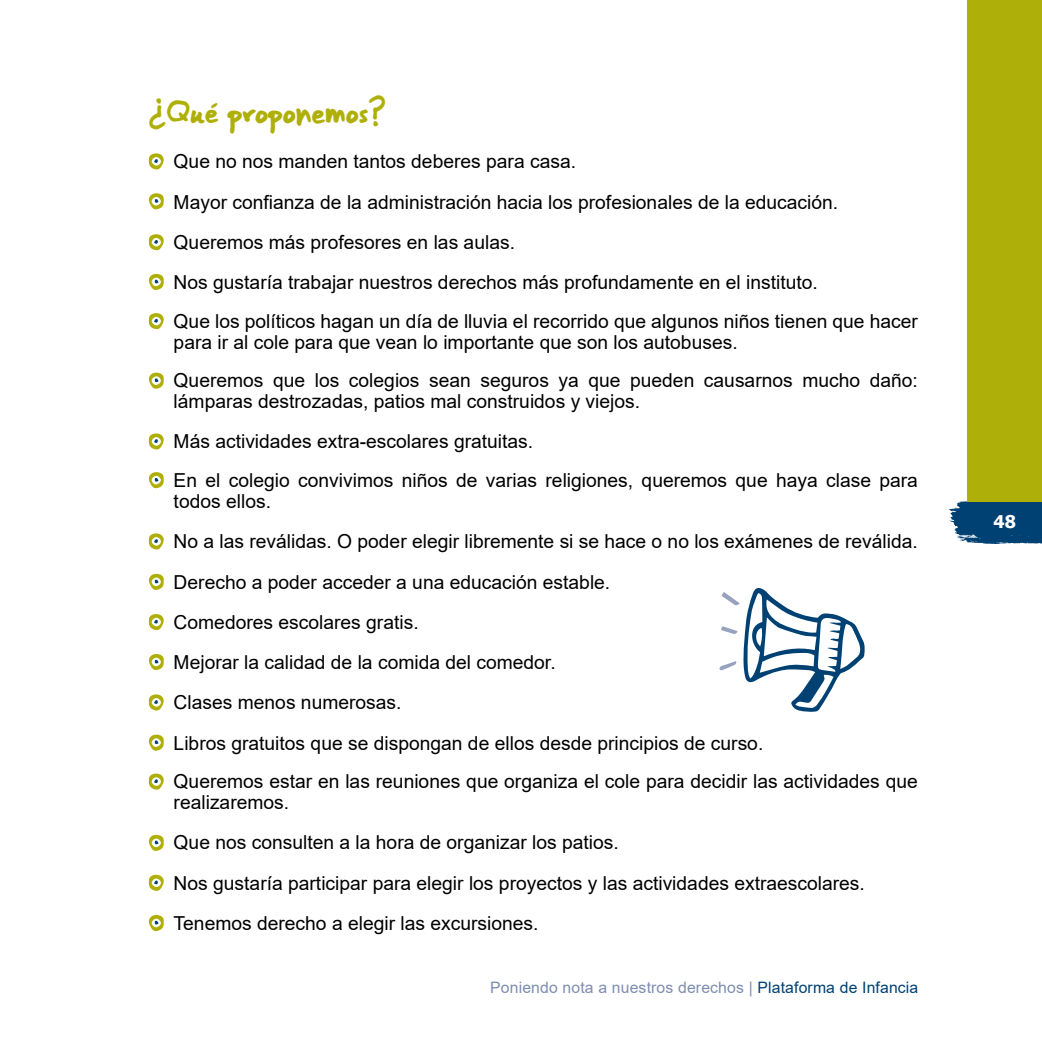
<style>
.page{position:relative;width:1042px;height:1042px;background:#fff}
.page>*{position:absolute;margin:0;border:0;box-sizing:border-box;transform-origin:0 0}
.t1{font:22.75px "Gorri Sans";color:#afaf09}
.t2{font:19.25px/40.2px "Arial";color:#000}
.t3{font:700 17.5px "Tahoma";color:#fff}
.t4{font:15.75px "Arial";letter-spacing:.01em;color:#7e8eb0}
.s1{color:#004174}
</style>
<div class="page">
<svg style="left:948px;top:501px;width:94px;height:43px;background:#205881"></svg>
<div style="left:967px;top:0;width:75px;height:501px;background:#afaf09"></div>
<svg style="left:719px;top:588px;width:146px;height:124px"></svg>
<svg style="left:149px;top:153px;width:15px;height:17px"></svg>
<svg style="left:148px;top:193px;width:16px;height:17px"></svg>
<svg style="left:149px;top:234px;width:15px;height:17px"></svg>
<svg style="left:148px;top:273px;width:16px;height:17px"></svg>
<svg style="left:149px;top:313px;width:15px;height:17px"></svg>
<svg style="left:148px;top:372px;width:16px;height:17px"></svg>
<svg style="left:149px;top:433px;width:15px;height:17px"></svg>
<svg style="left:148px;top:472px;width:16px;height:17px"></svg>
<svg style="left:149px;top:533px;width:15px;height:17px"></svg>
<svg style="left:148px;top:573px;width:16px;height:17px"></svg>
<svg style="left:149px;top:614px;width:15px;height:17px"></svg>
<svg style="left:148px;top:654px;width:16px;height:17px"></svg>
<svg style="left:149px;top:694px;width:15px;height:17px"></svg>
<svg style="left:148px;top:734px;width:16px;height:17px"></svg>
<svg style="left:149px;top:773px;width:15px;height:17px"></svg>
<svg style="left:148px;top:834px;width:16px;height:17px"></svg>
<svg style="left:149px;top:874px;width:15px;height:17px"></svg>
<svg style="left:148px;top:915px;width:16px;height:17px"></svg>
<p class="t1" style="left:149px;top:95px;width:239px">¿Qué proponemos?</p>
<p class="t2" style="left:174px;top:141px;width:666px">Que no nos manden tantos deberes para casa.<br>Mayor confianza de la administración hacia los profesionales de la educación.<br>Queremos más profesores en las aulas.<br>Nos gustaría trabajar nuestros derechos más profundamente en el instituto.</p>
<p class="t2" style="left:174px;top:310px;width:746px;line-height:21px">Que los políticos hagan un día de lluvia el recorrido que algunos niños tienen que hacer para ir al cole para que vean lo importante que son los autobuses.</p>
<p class="t2" style="left:174px;top:370px;width:746px;line-height:21px">Queremos que los colegios sean seguros ya que pueden causarnos mucho daño: lámparas destrozadas, patios mal construidos y viejos.</p>
<p class="t2" style="left:174px;top:422px;width:746px;line-height:38.5px">Más actividades extra-escolares gratuitas.<br>En el colegio convivimos niños de varias religiones, queremos que haya clase para</p>
<p class="t2" style="left:174px;top:481px;width:746px">todos ellos.<br>No a las reválidas. O poder elegir libremente si se hace o no los exámenes de reválida.<br>Derecho a poder acceder a una educación estable.<br>Comedores escolares gratis.<br>Mejorar la calidad de la comida del comedor.<br>Clases menos numerosas.<br>Libros gratuitos que se dispongan de ellos desde principios de curso.</p>
<p class="t2" style="left:174px;top:771px;width:746px;line-height:21px">Queremos estar en las reuniones que organiza el cole para decidir las actividades que realizaremos.</p>
<p class="t2" style="left:174px;top:822px;width:693px">Que nos consulten a la hora de organizar los patios.<br>Nos gustaría participar para elegir los proyectos y las actividades extraescolares.<br>Tenemos derecho a elegir las excursiones.</p>
<p class="t4" style="left:490px;top:977px;width:430px">Poniendo nota a nuestros derechos | <span class="s1">Plataforma de Infancia</span></p>
<p class="t3" style="left:993px;top:509px;width:24px">48</p>
</div>
